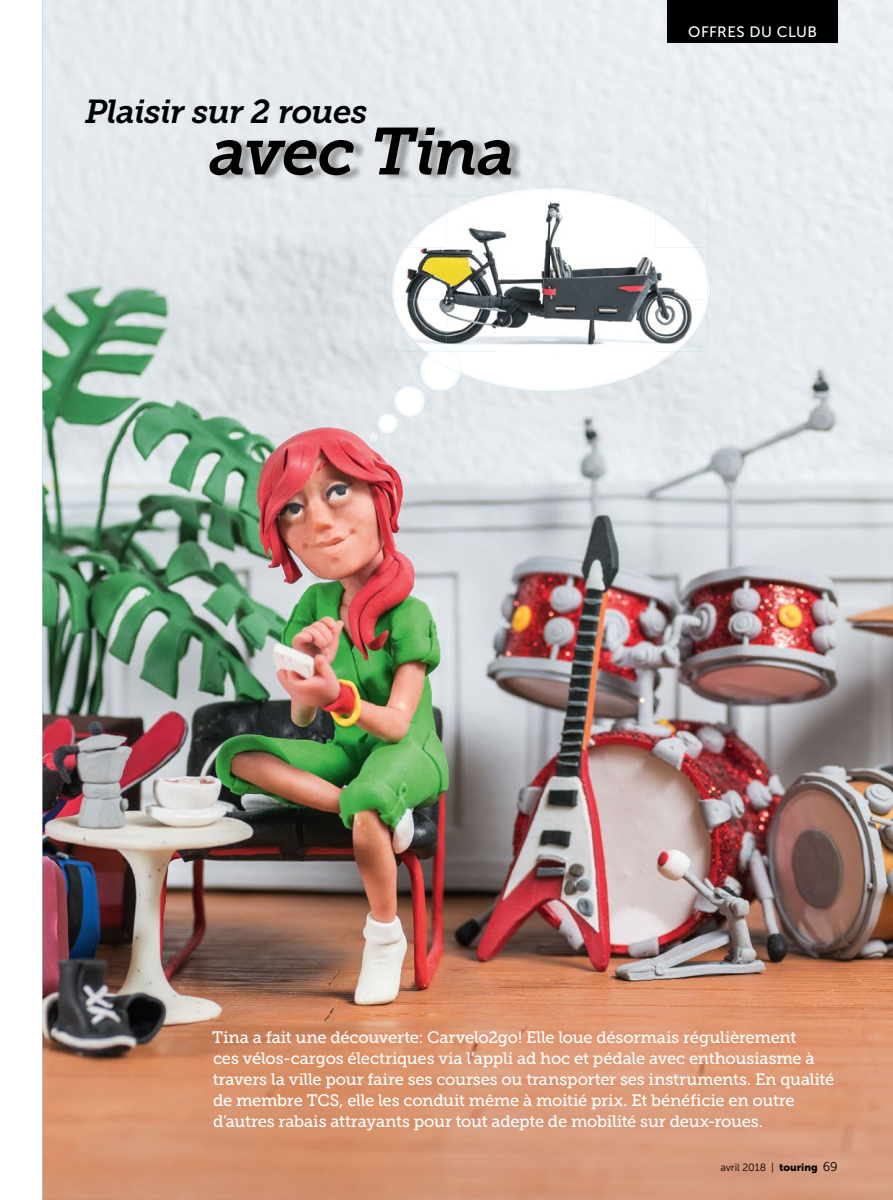
<style>
.page{position:relative;width:893px;height:1200px;background:#fff}
.page>*{position:absolute;margin:0;border:0;box-sizing:border-box;transform-origin:0 0}
.t1{font:italic 66px "Museo Slab 700";letter-spacing:-.02em;color:#000}
.t2{font:italic 33px "Museo Slab 700";letter-spacing:-.02em;color:#000}
.t3{font:16.5px/21px "Museo Slab 500";letter-spacing:-.015em;color:#fff}
.t4{font:15px "Museo Sans 500";letter-spacing:.03em;color:#fff}
.t5{font:10.5px "Museo Sans 300";color:#000}
.s1{font-family:"Museo Sans 900"}
.s2{font-size:12.75px}
</style>
<div class="page">
<img style="left:43px;top:0;width:850px;height:1199px">
<img style="left:213px;top:125px;width:311px;height:57px">
<img style="left:419px;top:354px;width:42px;height:37px">
<img style="left:394px;top:385px;width:32px;height:32px;border-radius:16px">
<img style="left:377px;top:412px;width:21px;height:22px;border-radius:11px">
<svg style="left:368px;top:432px;width:11px;height:10px"></svg>
<img style="left:461px;top:365px;width:216px;height:26px">
<svg style="left:487px;top:193px;width:10px;height:3px"></svg>
<img style="left:497px;top:187px;width:107px;height:9px">
<svg style="left:604px;top:193px;width:10px;height:3px"></svg>
<svg style="left:707px;top:270px;width:3px;height:13px"></svg>
<svg style="left:391px;top:270px;width:3px;height:22px"></svg>
<img style="left:707px;top:283px;width:3px;height:25px">
<img style="left:450px;top:351px;width:207px;height:29px">
<img style="left:657px;top:351px;width:20px;height:14px">
<img style="left:427px;top:351px;width:35px;height:23px">
<img style="left:394px;top:196px;width:313px;height:155px">
<img style="left:446px;top:196px;width:41px;height:16px">
<img style="left:614px;top:196px;width:41px;height:16px">
<img style="left:394px;top:247px;width:11px;height:23px">
<img style="left:696px;top:247px;width:11px;height:23px">
<img style="left:394px;top:309px;width:30px;height:42px">
<img style="left:677px;top:308px;width:30px;height:43px">
<img style="left:405px;top:212px;width:41px;height:35px">
<img style="left:655px;top:212px;width:41px;height:35px">
<svg style="left:424px;top:349px;width:26px;height:5px"></svg>
<div style="left:668px;top:0;width:170px;height:43px;background:#000"></div>
<h2 class="t2" style="left:85px;top:93px;width:284px">Plaisir sur 2 roues</h2>
<h1 class="t1" style="left:210px;top:115px;width:307px">avec Tina</h1>
<p class="t4" style="left:688px;top:23px;width:130px">OFFRES DU CLUB</p>
<p class="t3" style="left:212px;top:1026px;width:624px">Tina a fait une découverte: Carvelo2go! Elle loue désormais régulièrement<br>ces vélos-cargos électriques via l’appli ad hoc et pédale avec enthousiasme à travers la ville pour faire ses courses ou transporter ses instruments. En qualité de membre TCS, elle les conduit même à moitié prix. Et bénéficie en outre d’autres rabais attrayants pour tout adepte de mobilité sur deux-roues.</p>
<p class="t5" style="left:720px;top:1161px;width:119px">avril 2018 | <span class="s1">touring</span> <span class="s2">69</span></p>
</div>
